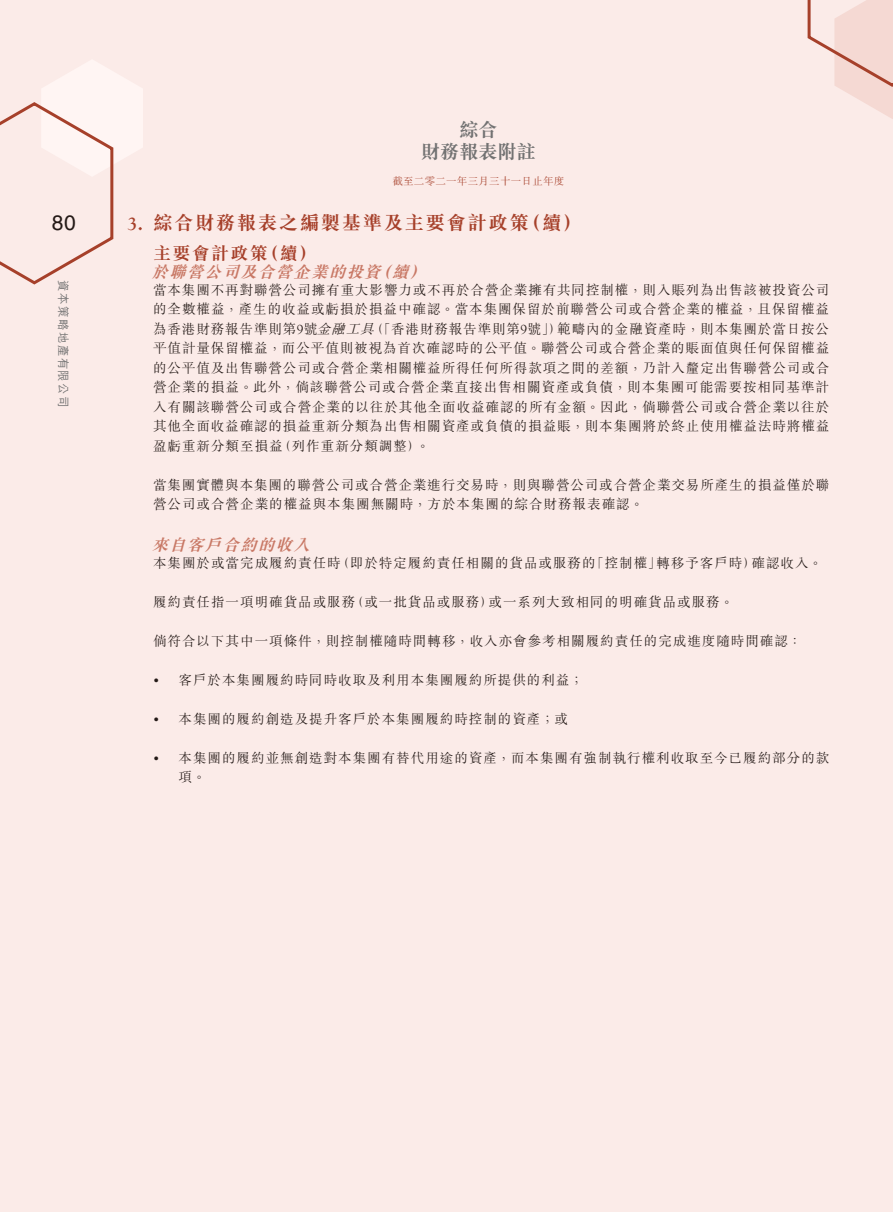
<style>
.page{position:relative;width:893px;height:1212px;background:#fbebe8}
.page>*{position:absolute;margin:0;border:0;box-sizing:border-box;transform-origin:0 0}
.t1{font:21px "Helvetica LT Std";color:#231916}
._01_H1{font:700 19.5px "M Sung HK";letter-spacing:.075em;color:#a6402a}
.t2{font:700 19.5px/22.5px "M Sung HK";letter-spacing:-.015em;color:#727272;text-align:center}
._02_H2{font:700 18px "M Sung HK";letter-spacing:.075em;color:#a6402a}
._03_H3{font:italic 700 16.5px "M Sung HK";color:#c87865}
._00_txt{font:300 13.5px/19.5px "M Sung HK";letter-spacing:.075em;color:#231916}
.t3{font:500 12px "M Hei HK";letter-spacing:.13em;color:#727272;scale:.95 1}
.t4{font:300 10.5px "M Sung HK";letter-spacing:.025em;color:#a6402a}
.s1{font-family:"Goudy Old Style T"}
.s2{font-family:"Goudy Old Style T";font-weight:400}
.s3{font-style:italic}
</style>
<div class="page">
<svg style="left:0;top:60px;width:143px;height:225px"></svg>
<svg style="left:807px;top:0;width:86px;height:119px"></svg>
<h1 class="t1" style="left:52px;top:210px;width:25px">80</h1>
<p class="t3" style="left:72px;top:280px;width:135px;rotate:90deg">資本策略地產有限公司</p>
<h2 class="t2" style="left:421px;top:117px;width:117px">綜合<br>財務報表附註</h2>
<p class="t4" style="left:392px;top:173px;width:173px">截至二零二一年三月三十一日止年度</p>
<p class="_01_H1" style="left:128px;top:209px;width:456px"><span class="s1">3.</span> 綜合財務報表之編製基準及主要會計政策（續）</p>
<p class="_02_H2" style="left:153px;top:241px;width:165px">主要會計政策（續）</p>
<p class="_03_H3" style="left:151px;top:260px;width:281px">於聯營公司及合營企業的投資（續）</p>
<p class="_00_txt" style="left:153px;top:279px;width:678px;text-align:justify">當本集團不再對聯營公司擁有重大影響力或不再於合營企業擁有共同控制權，則入賬列為出售該被投資公司的全數權益，產生的收益或虧損於損益中確認。當本集團保留於前聯營公司或合營企業的權益，且保留權益為香港財務報告準則第<span class="s2">9</span>號<span class="s3">金融工具</span>（「香港財務報告準則第<span class="s2">9</span>號」）範疇內的金融資產時，則本集團於當日按公平值計量保留權益，而公平值則被視為首次確認時的公平值。聯營公司或合營企業的賬面值與任何保留權益的公平值及出售聯營公司或合營企業相關權益所得任何所得款項之間的差額，乃計入釐定出售聯營公司或合營企業的損益。此外，倘該聯營公司或合營企業直接出售相關資產或負債，則本集團可能需要按相同基準計入有關該聯營公司或合營企業的以往於其他全面收益確認的所有金額。因此，倘聯營公司或合營企業以往於其他全面收益確認的損益重新分類為出售相關資產或負債的損益賬，則本集團將於終止使用權益法時將權益盈虧重新分類至損益（列作重新分類調整）。</p>
<p class="_00_txt" style="left:153px;top:474px;width:678px">當集團實體與本集團的聯營公司或合營企業進行交易時，則與聯營公司或合營企業交易所產生的損益僅於聯營公司或合營企業的權益與本集團無關時，方於本集團的綜合財務報表確認。</p>
<p class="_03_H3" style="left:151px;top:533px;width:166px">來自客戶合約的收入</p>
<p class="_00_txt" style="left:153px;top:552px;width:671px">本集團於或當完成履約責任時（即於特定履約責任相關的貨品或服務的「控制權」轉移予客戶時）確認收入。</p>
<p class="_00_txt" style="left:153px;top:591px;width:582px">履約責任指一項明確貨品或服務（或一批貨品或服務）或一系列大致相同的明確貨品或服務。</p>
<p class="_00_txt" style="left:153px;top:630px;width:650px">倘符合以下其中一項條件，則控制權隨時間轉移，收入亦會參考相關履約責任的完成進度隨時間確認：</p>
<p class="_00_txt" style="left:152px;top:669px;width:433px"><span class="s2">•</span> 客戶於本集團履約時同時收取及利用本集團履約所提供的利益；</p>
<p class="_00_txt" style="left:152px;top:708px;width:418px"><span class="s2">•</span> 本集團的履約創造及提升客戶於本集團履約時控制的資產；或</p>
<p class="_00_txt" style="left:179px;top:747px;width:652px;text-indent:-27px"><span class="s2">•</span> 本集團的履約並無創造對本集團有替代用途的資產，而本集團有強制執行權利收取至今已履約部分的款項。</p>
</div>
